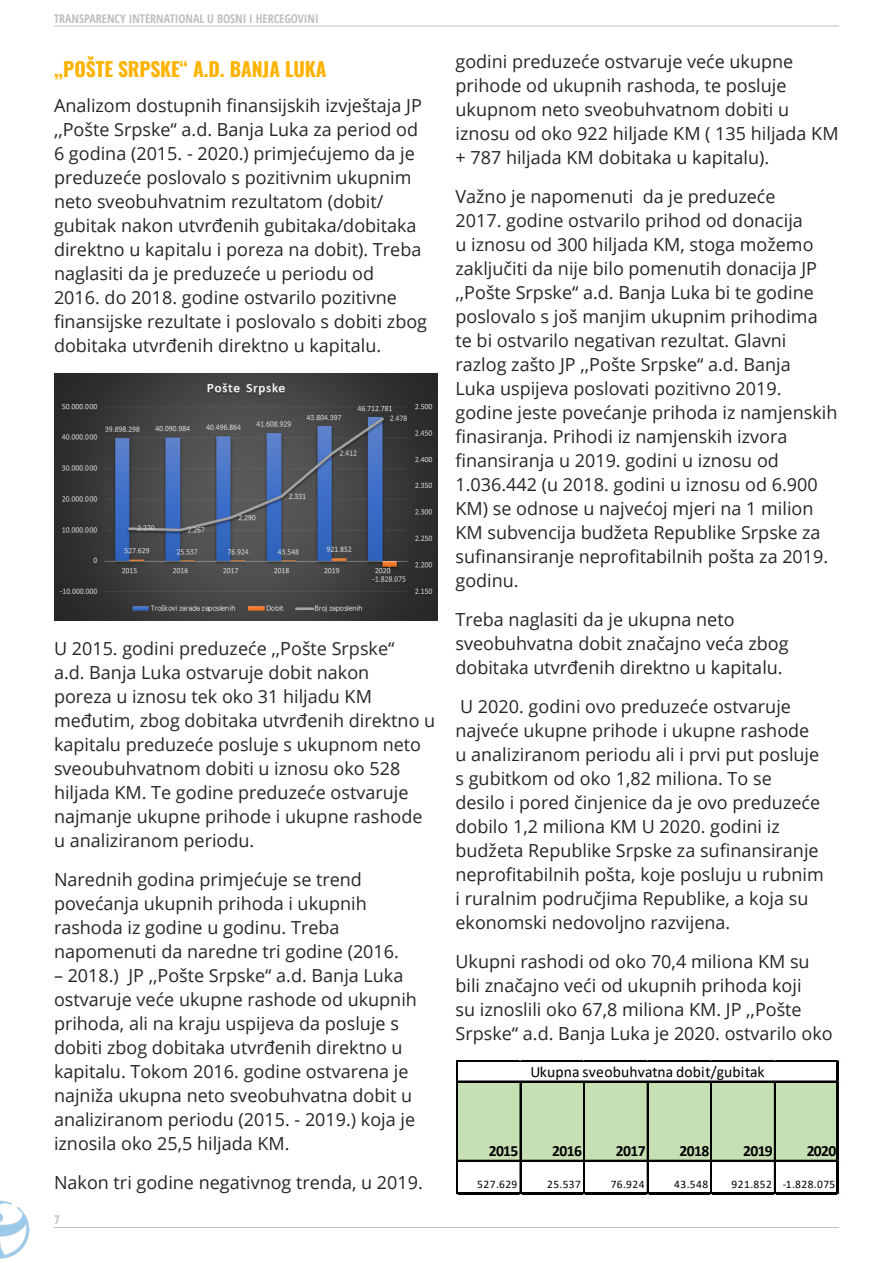
<style>
.page{position:relative;width:893px;height:1263px;background:#fff}
.page>*{position:absolute;margin:0;border:0;box-sizing:border-box;transform-origin:0 0}
.Heading_2{font:19.5px "Oswald";color:#ffb300}
.t1{font:18px/24px "Open Sans";color:#262626}
.t2{font:15.6px "Calibri";letter-spacing:.01em;color:#000}
.t3{font:700 15.6px "Calibri";letter-spacing:-.04em;color:#000}
.t4{font:700 12px "Open Sans Condensed";color:#bfbfbf}
.t5{font:11.4px "Calibri";letter-spacing:.04em;color:#000}
</style>
<div class="page">
<hr style="left:54px;top:26px;width:785px;height:1px;background:#bfbfbf">
<hr style="left:54px;top:1227px;width:785px;height:1px;background:#bfbfbf">
<img style="left:0;top:1200px;width:30px;height:59px">
<img style="left:54px;top:373px;width:383px;height:247px">
<div style="left:457px;top:1081px;width:382px;height:80px;background:#c6e0b4"></div>
<hr style="left:457px;top:1060px;width:382px;height:1px;background:#000">
<hr style="left:457px;top:1081px;width:380px;height:1px;background:#000">
<hr style="left:457px;top:1160px;width:380px;height:1px;background:#000">
<hr style="left:456px;top:1060px;width:1px;height:134px;background:#000">
<hr style="left:520px;top:1082px;width:1px;height:110px;background:#000">
<hr style="left:583px;top:1082px;width:1px;height:110px;background:#000">
<hr style="left:584px;top:1082px;width:1px;height:110px;background:#000">
<hr style="left:647px;top:1082px;width:1px;height:110px;background:#000">
<hr style="left:710px;top:1082px;width:1px;height:110px;background:#000">
<hr style="left:711px;top:1082px;width:1px;height:110px;background:#000">
<hr style="left:774px;top:1082px;width:1px;height:110px;background:#000">
<hr style="left:457px;top:1192px;width:382px;height:2px;background:#000">
<hr style="left:837px;top:1061px;width:2px;height:133px;background:#000">
<p class="t4" style="left:54px;top:10px;width:266px">TRANSPARENCY INTERNATIONAL U BOSNI I HERCEGOVINI</p>
<p class="Heading_2" style="left:54px;top:52px;width:274px">,,POŠTE SRPSKE“ A.D. BANJA LUKA</p>
<p class="t1" style="left:54px;top:93px;width:375px">Analizom dostupnih finansijskih izvještaja JP ,,Pošte Srpske“ a.d. Banja Luka za period od 6 godina (2015. - 2020.) primjećujemo da je preduzeće poslovalo s pozitivnim ukupnim neto sveobuhvatnim rezultatom (dobit/ gubitak nakon utvrđenih gubitaka/dobitaka direktno u kapitalu i poreza na dobit). Treba naglasiti da je preduzeće u periodu od<br>2016. do 2018. godine ostvarilo pozitivne finansijske rezultate i poslovalo s dobiti zbog dobitaka utvrđenih direktno u kapitalu.</p>
<p class="t1" style="left:54px;top:636px;width:383px">U 2015. godini preduzeće ,,Pošte Srpske“<br>a.d. Banja Luka ostvaruje dobit nakon<br>poreza u iznosu tek oko 31 hiljadu KM međutim, zbog dobitaka utvrđenih direktno u kapitalu preduzeće posluje s ukupnom neto sveoubuhvatnom dobiti u iznosu oko 528 hiljada KM. Te godine preduzeće ostvaruje najmanje ukupne prihode i ukupne rashode u analiziranom periodu.</p>
<p class="t1" style="left:54px;top:867px;width:346px">Narednih godina primjećuje se trend povećanja ukupnih prihoda i ukupnih rashoda iz godine u godinu. Treba napomenuti da naredne tri godine (2016.</p>
<p class="t1" style="left:54px;top:963px;width:364px">– 2018.) JP ,,Pošte Srpske“ a.d. Banja Luka ostvaruje veće ukupne rashode od ukupnih prihoda, ali na kraju uspijeva da posluje s dobiti zbog dobitaka utvrđenih direktno u kapitalu. Tokom 2016. godine ostvarena je najniža ukupna neto sveobuhvatna dobit u analiziranom periodu (2015. - 2019.) koja je iznosila oko 25,5 hiljada KM.</p>
<p class="t1" style="left:54px;top:1170px;width:370px">Nakon tri godine negativnog trenda, u 2019.</p>
<p class="t4" style="left:54px;top:1211px;width:7px">7</p>
<p class="t1" style="left:455px;top:49px;width:385px">godini preduzeće ostvaruje veće ukupne prihode od ukupnih rashoda, te posluje ukupnom neto sveobuhvatnom dobiti u iznosu od oko 922 hiljade KM ( 135 hiljada KM + 787 hiljada KM dobitaka u kapitalu).</p>
<p class="t1" style="left:455px;top:184px;width:383px">Važno je napomenuti da je preduzeće<br>2017. godine ostvarilo prihod od donacija<br>u iznosu od 300 hiljada KM, stoga možemo zaključiti da nije bilo pomenutih donacija JP ,,Pošte Srpske“ a.d. Banja Luka bi te godine poslovalo s još manjim ukupnim prihodima te bi ostvarilo negativan rezultat. Glavni razlog zašto JP ,,Pošte Srpske“ a.d. Banja<br>Luka uspijeva poslovati pozitivno 2019. godine jeste povećanje prihoda iz namjenskih finasiranja. Prihodi iz namjenskih izvora finansiranja u 2019. godini u iznosu od 1.036.442 (u 2018. godini u iznosu od 6.900<br>KM) se odnose u najvećoj mjeri na 1 milion KM subvencija budžeta Republike Srpske za sufinansiranje neprofitabilnih pošta za 2019. godinu.</p>
<p class="t1" style="left:455px;top:607px;width:335px">Treba naglasiti da je ukupna neto sveobuhvatna dobit značajno veća zbog dobitaka utvrđenih direktno u kapitalu.</p>
<p class="t1" style="left:455px;top:694px;width:370px">U 2020. godini ovo preduzeće ostvaruje najveće ukupne prihode i ukupne rashode u analiziranom periodu ali i prvi put posluje s gubitkom od oko 1,82 miliona. To se desilo i pored činjenice da je ovo preduzeće dobilo 1,2 miliona KM U 2020. godini iz budžeta Republike Srpske za sufinansiranje neprofitabilnih pošta, koje posluju u rubnim i ruralnim područjima Republike, a koja su ekonomski nedovoljno razvijena.</p>
<p class="t1" style="left:455px;top:949px;width:379px">Ukupni rashodi od oko 70,4 miliona KM su bili značajno veći od ukupnih prihoda koji<br>su iznoslili oko 67,8 miliona KM. JP ,,Pošte Srpske“ a.d. Banja Luka je 2020. ostvarilo oko</p>
<p class="t2" style="left:530px;top:1061px;width:236px">Ukupna sveobuhvatna dobit/gubitak</p>
<p class="t3" style="left:489px;top:1140px;width:31px">2015</p>
<p class="t3" style="left:552px;top:1140px;width:31px">2016</p>
<p class="t3" style="left:616px;top:1140px;width:31px">2017</p>
<p class="t3" style="left:679px;top:1140px;width:31px">2018</p>
<p class="t3" style="left:743px;top:1140px;width:31px">2019</p>
<p class="t3" style="left:807px;top:1140px;width:31px">2020</p>
<p class="t5" style="left:477px;top:1177px;width:42px">527.629</p>
<p class="t5" style="left:547px;top:1177px;width:35px">25.537</p>
<p class="t5" style="left:611px;top:1177px;width:35px">76.924</p>
<p class="t5" style="left:674px;top:1177px;width:35px">43.548</p>
<p class="t5" style="left:732px;top:1177px;width:105px">921.852 -1.828.075</p>
</div>
